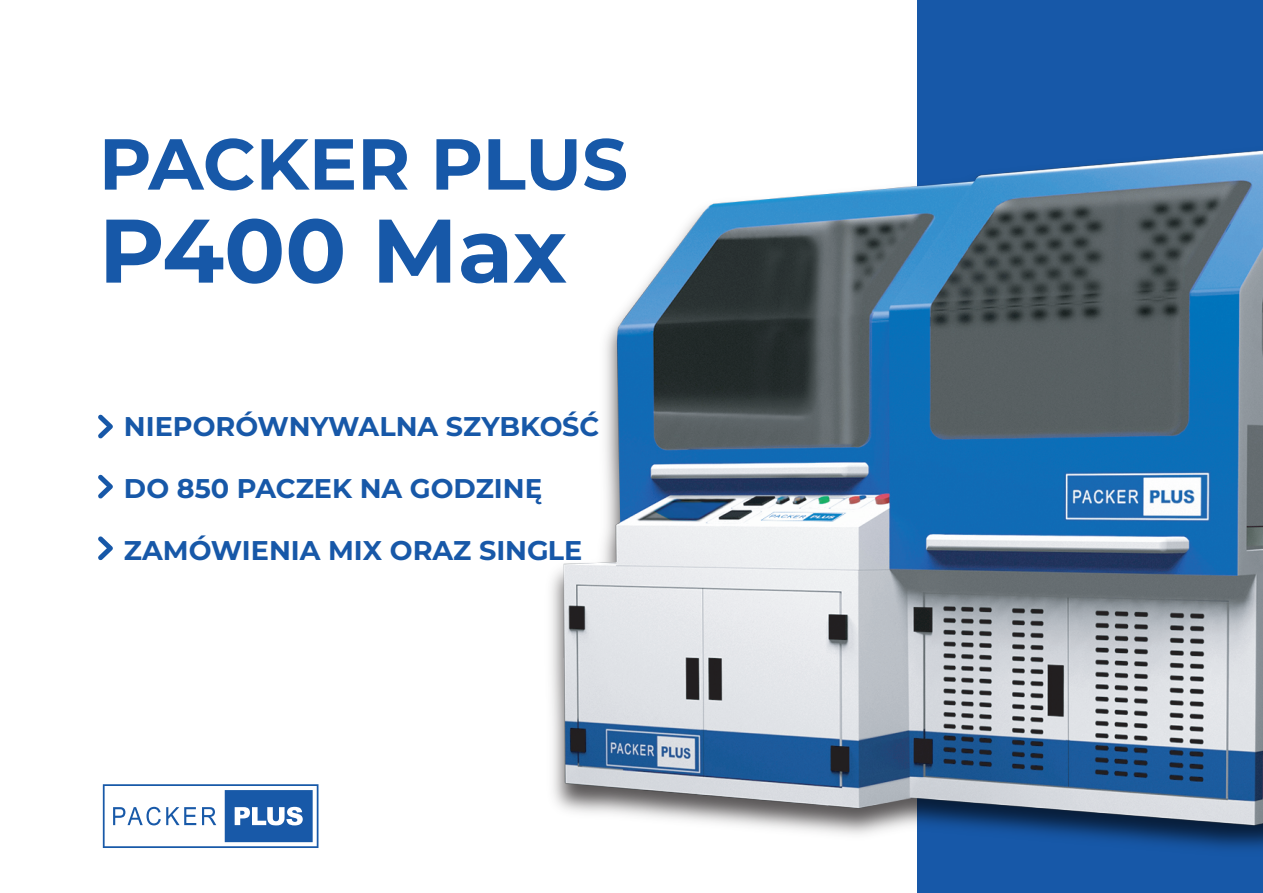
<style>
.page{position:relative;width:1263px;height:893px;background:#fff}
.page>*{position:absolute;margin:0;border:0;box-sizing:border-box;transform-origin:0 0}
.t1{font:100 90px "Montserrat";color:#1758a8}
.t2{font:100 72px "Montserrat";letter-spacing:-.005em;color:#1758a8}
.t3{font:100 27px "Montserrat";color:#1758a8}
</style>
<div class="page">
<div style="left:918px;top:0;width:345px;height:893px;background:#1758a8"></div>
<svg style="left:98px;top:536px;width:15px;height:24px"></svg>
<svg style="left:98px;top:414px;width:15px;height:25px"></svg>
<svg style="left:98px;top:475px;width:15px;height:24px"></svg>
<img style="left:551px;top:136px;width:712px;height:725px">
<img style="left:563px;top:146px;width:700px;height:680px">
<svg style="left:103px;top:784px;width:215px;height:64px"></svg>
<h2 class="t2" style="left:99px;top:116px;width:531px">PACKER PLUS</h2>
<h1 class="t1" style="left:99px;top:191px;width:469px">P400 Max</h1>
<p class="t3" style="left:124px;top:409px;width:477px">NIEPORÓWNYWALNA SZYBKOŚĆ</p>
<p class="t3" style="left:124px;top:471px;width:420px">DO 850 PACZEK NA GODZINĘ</p>
<p class="t3" style="left:124px;top:532px;width:460px">ZAMÓWIENIA MIX ORAZ SINGLE</p>
</div>
